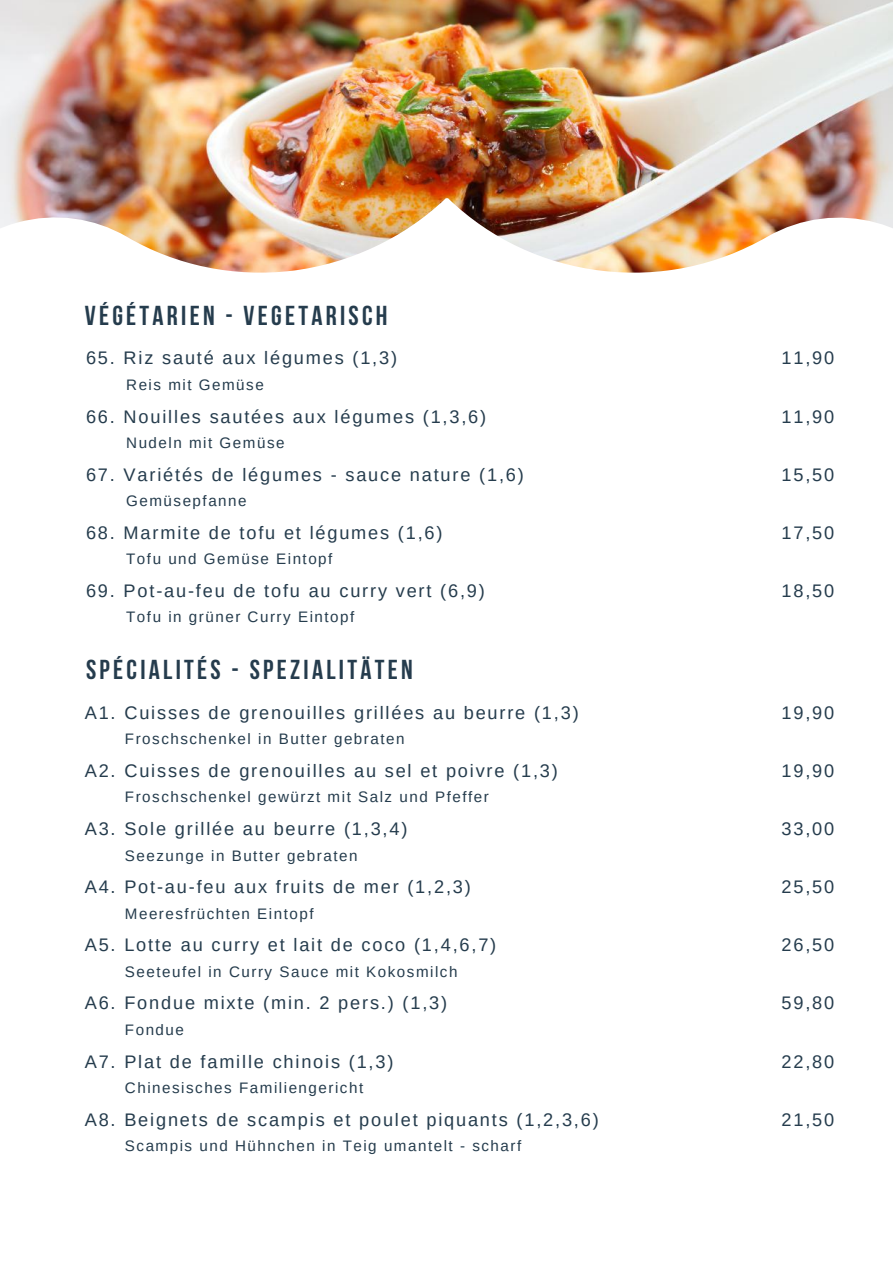
<style>
.page{position:relative;width:893px;height:1264px;background:#fff}
.page>*{position:absolute;margin:0;border:0;box-sizing:border-box;transform-origin:0 0}
.t1{font:700 27.3px "Bebas Neue";letter-spacing:.12em;color:#253c4d}
.t2{font:18.15px "Arimo";letter-spacing:.1em;color:#253c4d}
.t3{font:15.15px "Arimo";letter-spacing:.1em;color:#253c4d}
</style>
<div class="page">
<img style="left:0;top:0;width:892px;height:198px">
<img style="left:0;top:198px;width:892px;height:75px">
<h1 class="t1" style="left:85px;top:304px;width:304px">VÉGÉTARIEN - VEGETARISCH</h1>
<p class="t2" style="left:86px;top:348px;width:312px">65. Riz sauté aux légumes (1,3)</p>
<p class="t3" style="left:126px;top:376px;width:139px">Reis mit Gemüse</p>
<p class="t2" style="left:86px;top:406px;width:401px">66. Nouilles sautées aux légumes (1,3,6)</p>
<p class="t3" style="left:126px;top:434px;width:160px">Nudeln mit Gemüse</p>
<p class="t2" style="left:86px;top:464px;width:439px">67. Variétés de légumes - sauce nature (1,6)</p>
<p class="t3" style="left:126px;top:492px;width:122px">Gemüsepfanne</p>
<p class="t2" style="left:86px;top:522px;width:358px">68. Marmite de tofu et légumes (1,6)</p>
<p class="t3" style="left:126px;top:550px;width:208px">Tofu und Gemüse Eintopf</p>
<p class="t2" style="left:86px;top:580px;width:400px">69. Pot-au-feu de tofu au curry vert (6,9)</p>
<p class="t3" style="left:126px;top:608px;width:230px">Tofu in grüner Curry Eintopf</p>
<h1 class="t1" style="left:86px;top:658px;width:328px">SPÉCIALITÉS - SPEZIALITÄTEN</h1>
<p class="t2" style="left:85px;top:702px;width:495px">A1. Cuisses de grenouilles grillées au beurre (1,3)</p>
<p class="t3" style="left:125px;top:730px;width:281px">Froschschenkel in Butter gebraten</p>
<p class="t2" style="left:85px;top:760px;width:474px">A2. Cuisses de grenouilles au sel et poivre (1,3)</p>
<p class="t3" style="left:125px;top:788px;width:365px">Froschschenkel gewürzt mit Salz und Pfeffer</p>
<p class="t2" style="left:85px;top:818px;width:324px">A3. Sole grillée au beurre (1,3,4)</p>
<p class="t3" style="left:125px;top:846px;width:234px">Seezunge in Butter gebraten</p>
<p class="t2" style="left:85px;top:876px;width:387px">A4. Pot-au-feu aux fruits de mer (1,2,3)</p>
<p class="t3" style="left:125px;top:904px;width:190px">Meeresfrüchten Eintopf</p>
<p class="t2" style="left:85px;top:934px;width:413px">A5. Lotte au curry et lait de coco (1,4,6,7)</p>
<p class="t3" style="left:125px;top:963px;width:334px">Seeteufel in Curry Sauce mit Kokosmilch</p>
<p class="t2" style="left:85px;top:993px;width:364px">A6. Fondue mixte (min. 2 pers.) (1,3)</p>
<p class="t3" style="left:125px;top:1021px;width:61px">Fondue</p>
<p class="t2" style="left:85px;top:1051px;width:310px">A7. Plat de famille chinois (1,3)</p>
<p class="t3" style="left:125px;top:1079px;width:240px">Chinesisches Familiengericht</p>
<p class="t2" style="left:85px;top:1109px;width:515px">A8. Beignets de scampis et poulet piquants (1,2,3,6)</p>
<p class="t3" style="left:125px;top:1137px;width:398px">Scampis und Hühnchen in Teig umantelt - scharf</p>
<p class="t2" style="left:781px;top:348px;width:54px">11,90</p>
<p class="t2" style="left:781px;top:406px;width:54px">11,90</p>
<p class="t2" style="left:781px;top:464px;width:54px">15,50</p>
<p class="t2" style="left:781px;top:522px;width:54px">17,50</p>
<p class="t2" style="left:781px;top:580px;width:54px">18,50</p>
<p class="t2" style="left:781px;top:702px;width:54px">19,90</p>
<p class="t2" style="left:781px;top:760px;width:54px">19,90</p>
<p class="t2" style="left:781px;top:818px;width:54px">33,00</p>
<p class="t2" style="left:781px;top:876px;width:54px">25,50</p>
<p class="t2" style="left:781px;top:934px;width:54px">26,50</p>
<p class="t2" style="left:781px;top:993px;width:54px">59,80</p>
<p class="t2" style="left:781px;top:1051px;width:54px">22,80</p>
<p class="t2" style="left:781px;top:1109px;width:54px">21,50</p>
</div>
